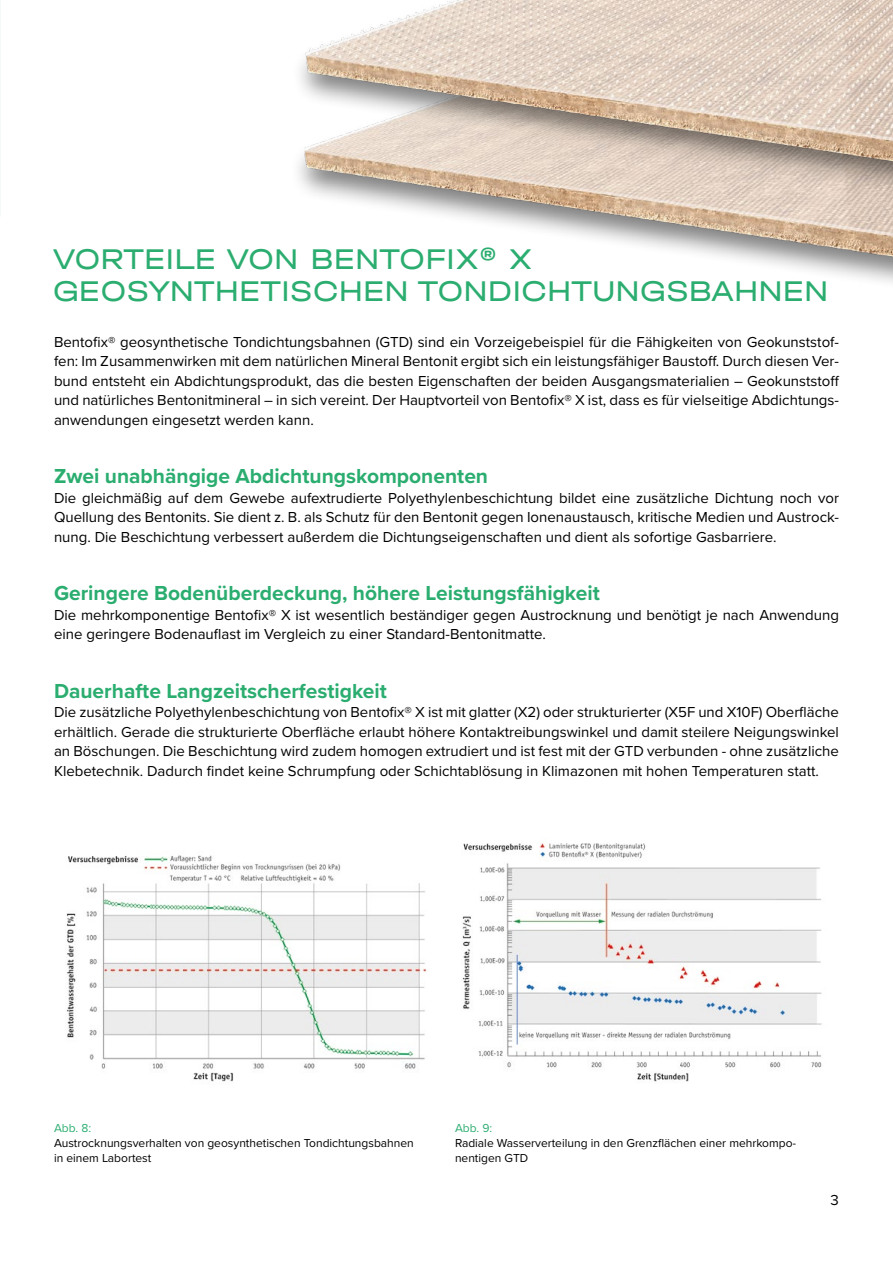
<style>
.page{position:relative;width:893px;height:1263px;background:#fff}
.page>*{position:absolute;margin:0;border:0;box-sizing:border-box;transform-origin:0 0}
.t1{font:30px/31.5px "Halvar Breit";color:#2bad70}
.t2{font:700 21px "Proxima Nova";color:#2bad70}
.t3{font:15px/19.5px "Proxima Nova";color:#000;text-align:justify}
.t4{font:12px/15px "Proxima Nova";color:#000}
.t5{font:12px "Proxima Nova";color:#2bad70}
</style>
<div class="page">
<img style="left:465px;top:217px;width:428px;height:66px">
<div style="left:291px;top:0;width:602px;height:217px;background:#000;opacity:.5"></div>
<img style="left:291px;top:0;width:602px;height:196px">
<img style="left:66px;top:855px;width:361px;height:227px">
<img style="left:462px;top:843px;width:360px;height:239px">
<h1 class="t1" style="left:53px;top:243px;width:777px">VORTEILE VON BENTOFIX® X<br>GEOSYNTHETISCHEN TONDICHTUNGSBAHNEN</h1>
<p class="t3" style="left:54px;top:331px;width:787px">Bentofix® geosynthetische Tondichtungsbahnen (GTD) sind ein Vorzeigebeispiel für die Fähigkeiten von Geokunststof&shy;fen: Im Zusammenwirken mit dem natürlichen Mineral Bentonit ergibt sich ein leistungsfähiger Baustoff. Durch diesen Ver&shy;bund entsteht ein Abdichtungsprodukt, das die besten Eigenschaften der beiden Ausgangsmaterialien – Geokunststoff und natürliches Bentonitmineral – in sich vereint. Der Hauptvorteil von Bentofix® X ist, dass es für vielseitige Abdichtungs&shy;anwendungen eingesetzt werden kann.</p>
<h2 class="t2" style="left:54px;top:460px;width:436px">Zwei unabhängige Abdichtungskomponenten</h2>
<p class="t3" style="left:54px;top:487px;width:786px">Die gleichmäßig auf dem Gewebe aufextrudierte Polyethylenbeschichtung bildet eine zusätzliche Dichtung noch vor Quellung des Bentonits. Sie dient z. B. als Schutz für den Bentonit gegen Ionenaustausch, kritische Medien und Austrock&shy;nung. Die Beschichtung verbessert außerdem die Dichtungseigenschaften und dient als sofortige Gasbarriere.</p>
<h2 class="t2" style="left:54px;top:577px;width:547px">Geringere Bodenüberdeckung, höhere Leistungsfähigkeit</h2>
<p class="t3" style="left:54px;top:604px;width:786px">Die mehrkomponentige Bentofix® X ist wesentlich beständiger gegen Austrocknung und benötigt je nach Anwendung eine geringere Bodenauflast im Vergleich zu einer Standard-Bentonitmatte.</p>
<h2 class="t2" style="left:54px;top:675px;width:334px">Dauerhafte Langzeitscherfestigkeit</h2>
<p class="t3" style="left:54px;top:702px;width:786px">Die zusätzliche Polyethylenbeschichtung von Bentofix® X ist mit glatter (X2) oder strukturierter (X5F und X10F) Oberfläche erhältlich. Gerade die strukturierte Oberfläche erlaubt höhere Kontaktreibungswinkel und damit steilere Neigungswinkel an Böschungen. Die Beschichtung wird zudem homogen extrudiert und ist fest mit der GTD verbunden - ohne zusätzliche Klebetechnik. Dadurch findet keine Schrumpfung oder Schichtablösung in Klimazonen mit hohen Temperaturen statt.</p>
<p class="t5" style="left:54px;top:1119px;width:39px">Abb. 8:</p>
<p class="t4" style="left:54px;top:1134px;width:361px">Austrocknungsverhalten von geosynthetischen Tondichtungsbahnen in einem Labortest</p>
<p class="t5" style="left:455px;top:1119px;width:39px">Abb. 9:</p>
<p class="t4" style="left:455px;top:1134px;width:343px">Radiale Wasserverteilung in den Grenzflächen einer mehrkompo&shy;nentigen GTD</p>
<p class="t3" style="left:831px;top:1189px;width:10px">3</p>
</div>
